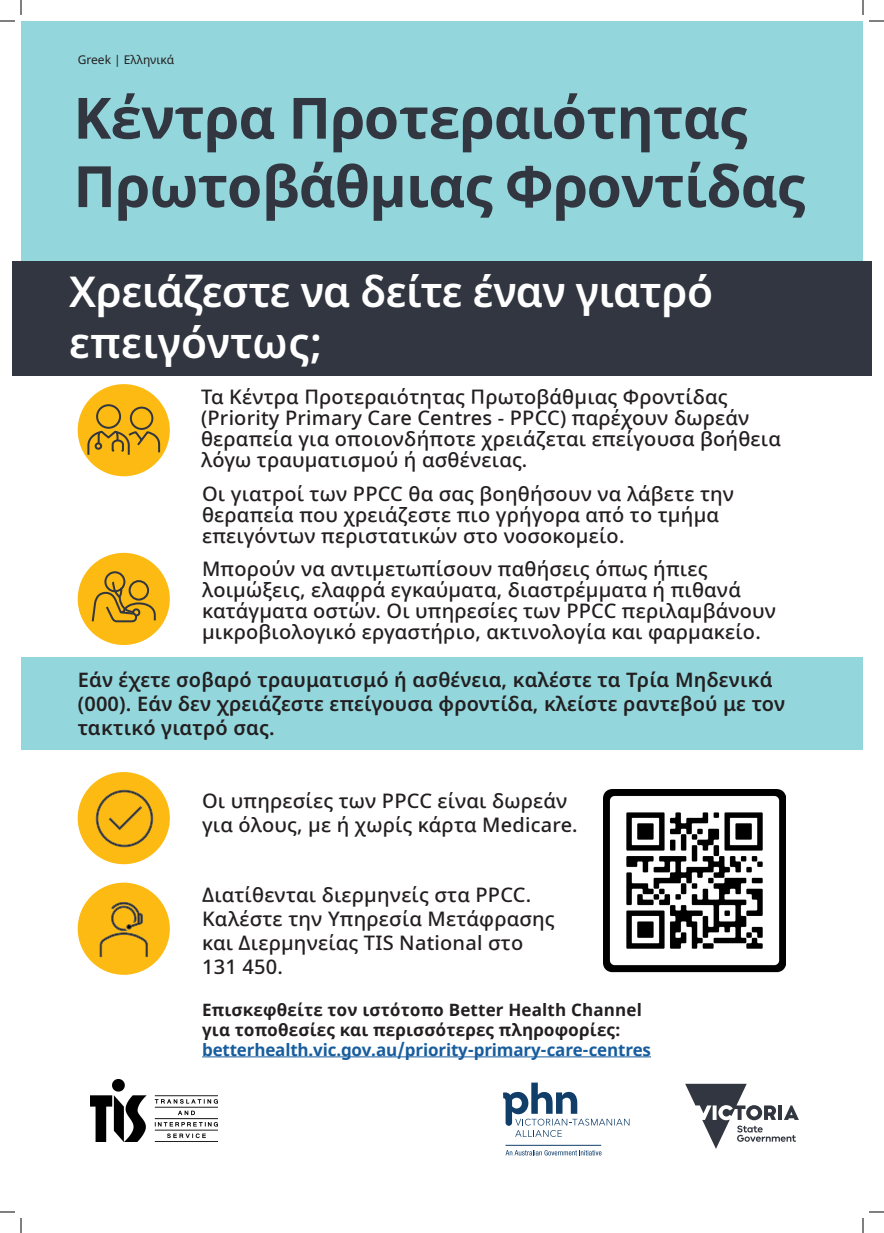
<style>
.page{position:relative;width:884px;height:1233px;background:#fff}
.page>*{position:absolute;margin:0;border:0;box-sizing:border-box;transform-origin:0 0}
.t1{font:700 57px/68.4px "Noto Sans";letter-spacing:-.015em;color:#323640}
.Heading_1_Masthead{font:600 42.5px/51px "Noto Sans";letter-spacing:-.01em;color:#fff}
.Subheading_1_Masthea{font:500 20px/21px "Noto Sans";letter-spacing:.01em;color:#231f20}
.Subheading_1_Masthea-2{font:600 20px/24px "Noto Sans";letter-spacing:.01em;color:#231f20}
.Subheading_1_Masthea-3{font:700 17px/20px "Noto Sans";letter-spacing:.01em;color:#231f20}
.Accessibility_detail{font:12px "Noto Sans";color:#231f20}
.s1{color:#175d9e}
</style>
<div class="page">
<div style="left:21px;top:21px;width:842px;height:248px;background:#93d6dc"></div>
<div style="left:12px;top:261px;width:859px;height:114px;background:#323640"></div>
<div style="left:21px;top:657px;width:842px;height:92px;background:#93d6dc"></div>
<svg style="left:685px;top:1083px;width:114px;height:65px"></svg>
<div style="left:78px;top:384px;width:92px;height:92px;background:#fcba13;border-radius:50%"></div>
<div style="left:78px;top:553px;width:92px;height:92px;background:#fcba13;border-radius:50%"></div>
<svg style="left:91px;top:571px;width:65px;height:52px"></svg>
<div style="left:96px;top:404px;width:25px;height:25px;border:2px solid #323640;border-radius:50%"></div>
<svg style="left:86px;top:405px;width:75px;height:52px"></svg>
<hr style="left:505px;top:1145px;width:96px;height:1px;background:#103e69">
<svg style="left:503px;top:1082px;width:126px;height:55px"></svg>
<svg style="left:505px;top:1150px;width:96px;height:5px"></svg>
<img style="left:91px;top:1079px;width:126px;height:62px">
<div style="left:78px;top:772px;width:92px;height:92px;background:#fcba13;border-radius:50%"></div>
<div style="left:78px;top:882px;width:92px;height:92px;background:#fcba13;border-radius:50%"></div>
<hr style="left:202px;top:1056px;width:449px;height:1px;background:#175d9e">
<svg style="left:99px;top:901px;width:49px;height:56px"></svg>
<svg style="left:95px;top:789px;width:59px;height:58px"></svg>
<img style="left:604px;top:789px;width:182px;height:184px">
<svg style="left:0;top:1211px;width:15px;height:1px"></svg>
<svg style="left:869px;top:1211px;width:15px;height:1px"></svg>
<svg style="left:0;top:0;width:22px;height:22px"></svg>
<svg style="left:20px;top:1218px;width:2px;height:15px"></svg>
<svg style="left:862px;top:0;width:22px;height:22px"></svg>
<svg style="left:862px;top:1218px;width:2px;height:15px"></svg>
<p class="Accessibility_detail" style="left:78px;top:52px;width:98px">Greek | Ελληνικά</p>
<p class="t1" style="left:73px;top:85px;width:733px">Κέντρα Προτεραιότητας<br>Πρωτοβάθμιας Φροντίδας</p>
<h1 class="Heading_1_Masthead" style="left:69px;top:266px;width:645px">Χρειάζεστε να δείτε έναν γιατρό επειγόντως;</h1>
<h1 class="Subheading_1_Masthea" style="left:201px;top:386px;width:581px">Τα Κέντρα Προτεραιότητας Πρωτοβάθμιας Φροντίδας (Priority Primary Care Centres - PPCC) παρέχουν δωρεάν θεραπεία για οποιονδήποτε χρειάζεται επείγουσα βοήθεια λόγω τραυματισμού ή ασθένειας.</h1>
<h1 class="Subheading_1_Masthea" style="left:202px;top:484px;width:534px">Οι γιατροί των PPCC θα σας βοηθήσουν να λάβετε την θεραπεία που χρειάζεστε πιο γρήγορα από το τμήμα επειγόντων περιστατικών στο νοσοκομείο.</h1>
<h1 class="Subheading_1_Masthea" style="left:202px;top:558px;width:576px">Μπορούν να αντιμετωπίσουν παθήσεις όπως ήπιες λοιμώξεις, ελαφρά εγκαύματα, διαστρέμματα ή πιθανά κατάγματα οστών. Οι υπηρεσίες των PPCC περιλαμβάνουν μικροβιολογικό εργαστήριο, ακτινολογία και φαρμακείο.</h1>
<h1 class="Subheading_1_Masthea-2" style="left:78px;top:668px;width:709px">Εάν έχετε σοβαρό τραυματισμό ή ασθένεια, καλέστε τα Τρία Μηδενικά (000). Εάν δεν χρειάζεστε επείγουσα φροντίδα, κλείστε ραντεβού με τον τακτικό γιατρό σας.</h1>
<h1 class="Subheading_1_Masthea" style="left:202px;top:789px;width:377px;line-height:24px">Οι υπηρεσίες των PPCC είναι δωρεάν για όλους, με ή χωρίς κάρτα Medicare.</h1>
<h1 class="Subheading_1_Masthea" style="left:202px;top:883px;width:354px;line-height:24px">Διατίθενται διερμηνείς στα PPCC.<br>Καλέστε την Υπηρεσία Μετάφρασης και Διερμηνείας TIS National στο<br>131 450.</h1>
<h1 class="Subheading_1_Masthea-3" style="left:202px;top:999px;width:450px">Επισκεφθείτε τον ιστότοπο Better Health Channel για τοποθεσίες και περισσότερες πληροφορίες: <span class="s1">betterhealth.vic.gov.au/priority-primary-care-centres</span></h1>
</div>
